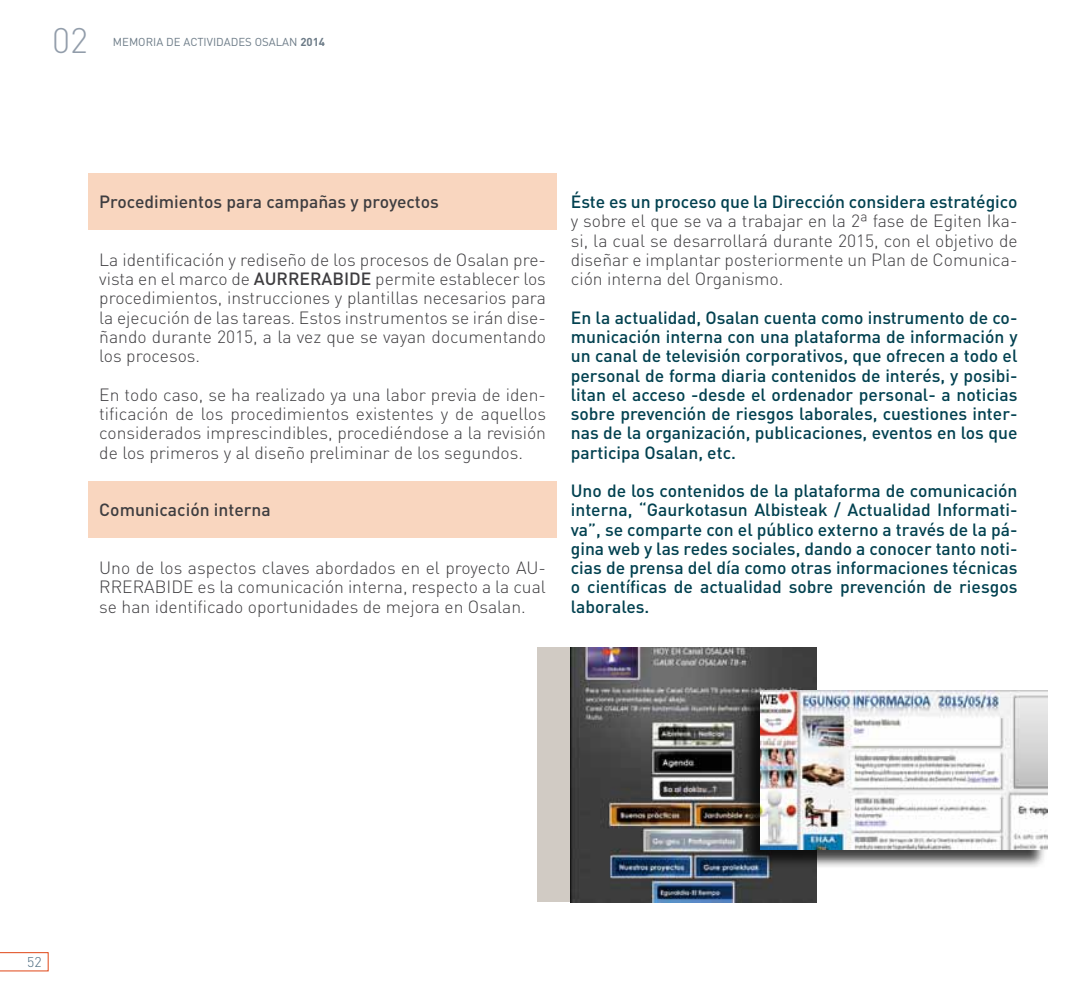
<style>
.page{position:relative;width:1092px;height:993px;background:#fff}
.page>*{position:absolute;margin:0;border:0;box-sizing:border-box;transform-origin:0 0}
.t1{font:300 35px "DIN";color:#929daa}
.t2{font:300 17.5px/19.2px "DIN";color:#3e3d40;text-align:justify}
.t3{font:500 17.5px/19.2px "DIN";color:#024150;text-align:justify}
.t4{font:500 17.5px "DIN";color:#3e3d40}
.t5{font:300 14px "DIN";color:#47677c}
.t6{font:11.38px "DIN";color:#6c7b87}
.s1{font-weight:700}
.s2{font-weight:500}
</style>
<div class="page">
<div style="left:88px;top:174px;width:469px;height:56px;background:#f9d6bf"></div>
<div style="left:88px;top:481px;width:469px;height:56px;background:#f9d6bf"></div>
<svg style="left:0;top:952px;width:48px;height:18px"></svg>
<div style="left:537px;top:647px;width:37px;height:254px;background:#d1cbc4"></div>
<img style="left:570px;top:647px;width:246px;height:254px">
<div style="left:740px;top:690px;width:306px;height:178px;background:#000;opacity:.75"></div>
<img style="left:760px;top:690px;width:287px;height:159px">
<h1 class="t1" style="left:52px;top:19px;width:37px">02</h1>
<p class="t6" style="left:113px;top:35px;width:214px">MEMORIA DE ACTIVIDADES OSALAN <span class="s1">2014</span></p>
<p class="t4" style="left:99px;top:190px;width:341px">Procedimientos para campañas y proyectos</p>
<p class="t2" style="left:99px;top:250px;width:448px">La identificación y rediseño de los procesos de Osalan pre&shy;vista en el marco de <span class="s2">AURRERABIDE</span> permite establecer los procedimientos, instrucciones y plantillas necesarios para la ejecución de las tareas. Estos instrumentos se irán dise&shy;ñando durante 2015, a la vez que se vayan documentando los procesos.</p>
<p class="t2" style="left:99px;top:384px;width:448px">En todo caso, se ha realizado ya una labor previa de iden&shy;tificación de los procedimientos existentes y de aquellos considerados imprescindibles, procediéndose a la revisión de los primeros y al diseño preliminar de los segundos.</p>
<p class="t4" style="left:99px;top:498px;width:173px">Comunicación interna</p>
<p class="t2" style="left:99px;top:558px;width:448px">Uno de los aspectos claves abordados en el proyecto AU-RRERABIDE es la comunicación interna, respecto a la cual se han identificado oportunidades de mejora en Osalan.</p>
<p class="t3" style="left:570px;top:191px;width:448px">Éste es un proceso que la Dirección considera estratégico</p>
<p class="t2" style="left:570px;top:211px;width:448px">y sobre el que se va a trabajar en la 2ª fase de Egiten Ika&shy;si, la cual se desarrollará durante 2015, con el objetivo de diseñar e implantar posteriormente un Plan de Comunica&shy;ción interna del Organismo.</p>
<p class="t3" style="left:570px;top:307px;width:448px">En la actualidad, Osalan cuenta como instrumento de co&shy;municación interna con una plataforma de información y un canal de televisión corporativos, que ofrecen a todo el personal de forma diaria contenidos de interés, y posibi&shy;litan el acceso -desde el ordenador personal- a noticias sobre prevención de riesgos laborales, cuestiones inter&shy;nas de la organización, publicaciones, eventos en los que participa Osalan, etc.</p>
<p class="t3" style="left:570px;top:480px;width:448px">Uno de los contenidos de la plataforma de comunicación interna, “Gaurkotasun Albisteak / Actualidad Informati&shy;va”, se comparte con el público externo a través de la pá&shy;gina web y las redes sociales, dando a conocer tanto noti&shy;cias de prensa del día como otras informaciones técnicas o científicas de actualidad sobre prevención de riesgos laborales.</p>
<p class="t5" style="left:27px;top:952px;width:16px">52</p>
</div>
